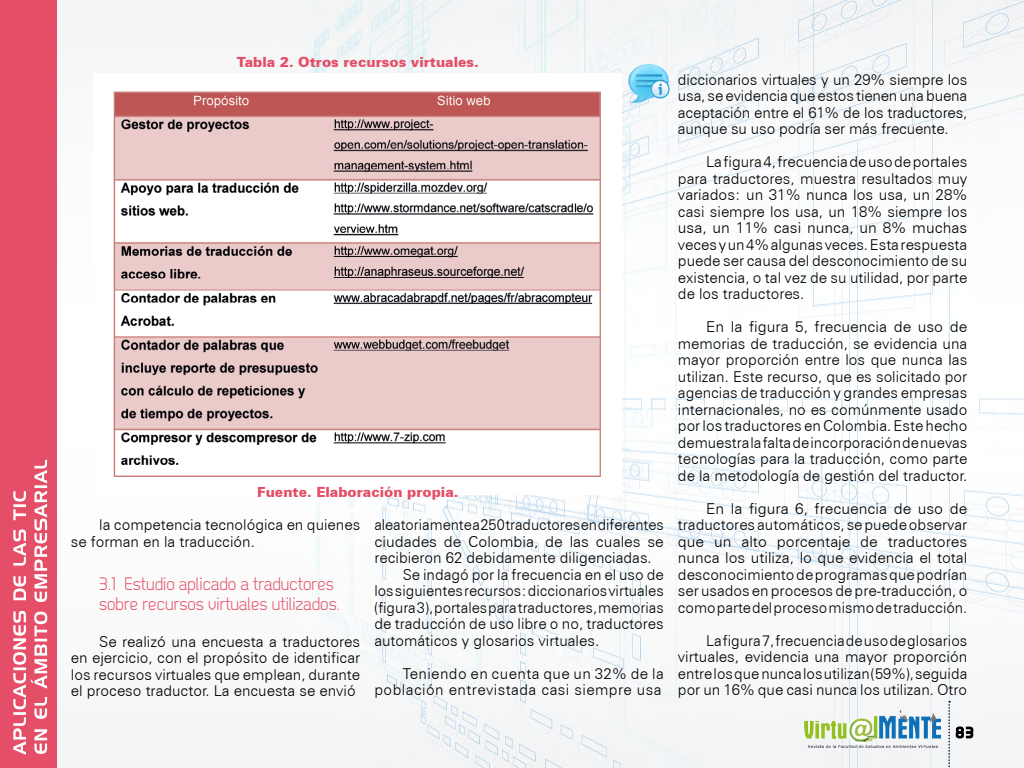
<style>
.page{position:relative;width:1024px;height:768px;background:#fff}
.page>*{position:absolute;margin:0;border:0;box-sizing:border-box;transform-origin:0 0}
.t1{font:18px/19.8px "Dekar";color:#e44e66}
.t2{font:300 15px/16.5px "Zurich BT";color:#000;text-align:justify}
.t3{font:300 15px/16.5px "Zurich BT";letter-spacing:.03em;color:#000;text-align:right}
.t4{font:900 14px "Zurich BT";color:#e44e66}
</style>
<div class="page">
<img style="left:57px;top:1px;width:967px;height:767px">
<img style="left:804px;top:711px;width:136px;height:36px">
<svg style="left:948px;top:701px;width:26px;height:67px"></svg>
<div style="left:0;top:0;width:57px;height:768px;background:#e44e66"></div>
<svg style="left:13px;top:460px;width:34px;height:295px"></svg>
<img style="left:94px;top:74px;width:528px;height:420px">
<img style="left:627px;top:61px;width:44px;height:44px">
<p class="t4" style="left:237px;top:53px;width:243px">Tabla 2. Otros recursos virtuales.</p>
<p class="t4" style="left:257px;top:484px;width:203px">Fuente. Elaboración propia.</p>
<p class="t2" style="left:71px;top:516px;width:291px;text-indent:28px">la competencia tecnológica en quienes se forman en la traducción.</p>
<p class="t1" style="left:99px;top:575px;width:243px">3.1 Estudio aplicado a traductores sobre recursos virtuales utilizados.</p>
<p class="t2" style="left:71px;top:633px;width:291px;text-indent:28px">Se realizó una encuesta a traductores en ejercicio, con el propósito de identificar los recursos virtuales que emplean, durante el proceso traductor. La encuesta se envió</p>
<p class="t2" style="left:374px;top:516px;width:291px">aleatoriamente a 250 traductores en diferentes</p>
<p class="t2" style="left:374px;top:533px;width:291px">ciudades de Colombia, de las cuales se</p>
<p class="t2" style="left:374px;top:549px;width:279px">recibieron 62 debidamente diligenciadas.</p>
<p class="t2" style="left:403px;top:566px;width:263px">Se indagó por la frecuencia en el uso de</p>
<p class="t2" style="left:374px;top:582px;width:291px">los siguientes recursos: diccionarios virtuales</p>
<p class="t2" style="left:374px;top:599px;width:291px">(figura 3), portales para traductores, memorias</p>
<p class="t2" style="left:374px;top:615px;width:291px">de traducción de uso libre o no, traductores</p>
<p class="t2" style="left:374px;top:632px;width:226px">automáticos y glosarios virtuales.</p>
<p class="t3" style="left:374px;top:665px;width:291px">Teniendo en cuenta que un 32% de la población entrevistada casi siempre usa</p>
<p class="t2" style="left:678px;top:71px;width:291px">diccionarios virtuales y un 29% siempre los usa, se evidencia que estos tienen una buena aceptación entre el 61% de los traductores, aunque su uso podría ser más frecuente.</p>
<p class="t2" style="left:678px;top:153px;width:291px;text-indent:28px">La figura 4, frecuencia de uso de portales para traductores, muestra resultados muy variados: un 31% nunca los usa, un 28% casi siempre los usa, un 18% siempre los usa, un 11% casi nunca, un 8% muchas veces y un 4% algunas veces. Esta respuesta puede ser causa del desconocimiento de su existencia, o tal vez de su utilidad, por parte de los traductores.</p>
<p class="t2" style="left:678px;top:318px;width:291px;text-indent:28px">En la figura 5, frecuencia de uso de memorias de traducción, se evidencia una mayor proporción entre los que nunca las utilizan. Este recurso, que es solicitado por agencias de traducción y grandes empresas internacionales, no es comúnmente usado por los traductores en Colombia. Este hecho demuestra la falta de incorporación de nuevas tecnologías para la traducción, como parte de la metodología de gestión del traductor.</p>
<p class="t2" style="left:678px;top:500px;width:291px;text-indent:28px">En la figura 6, frecuencia de uso de traductores automáticos, se puede observar que un alto porcentaje de traductores nunca los utiliza, lo que evidencia el total desconocimiento de programas que podrían ser usados en procesos de pre-traducción, o como parte del proceso mismo de traducción.</p>
<p class="t2" style="left:678px;top:632px;width:291px;text-indent:28px">La figura 7, frecuencia de uso de glosarios virtuales, evidencia una mayor proporción entre los que nunca los utilizan (59%), seguida por un 16% que casi nunca los utilizan. Otro</p>
</div>
